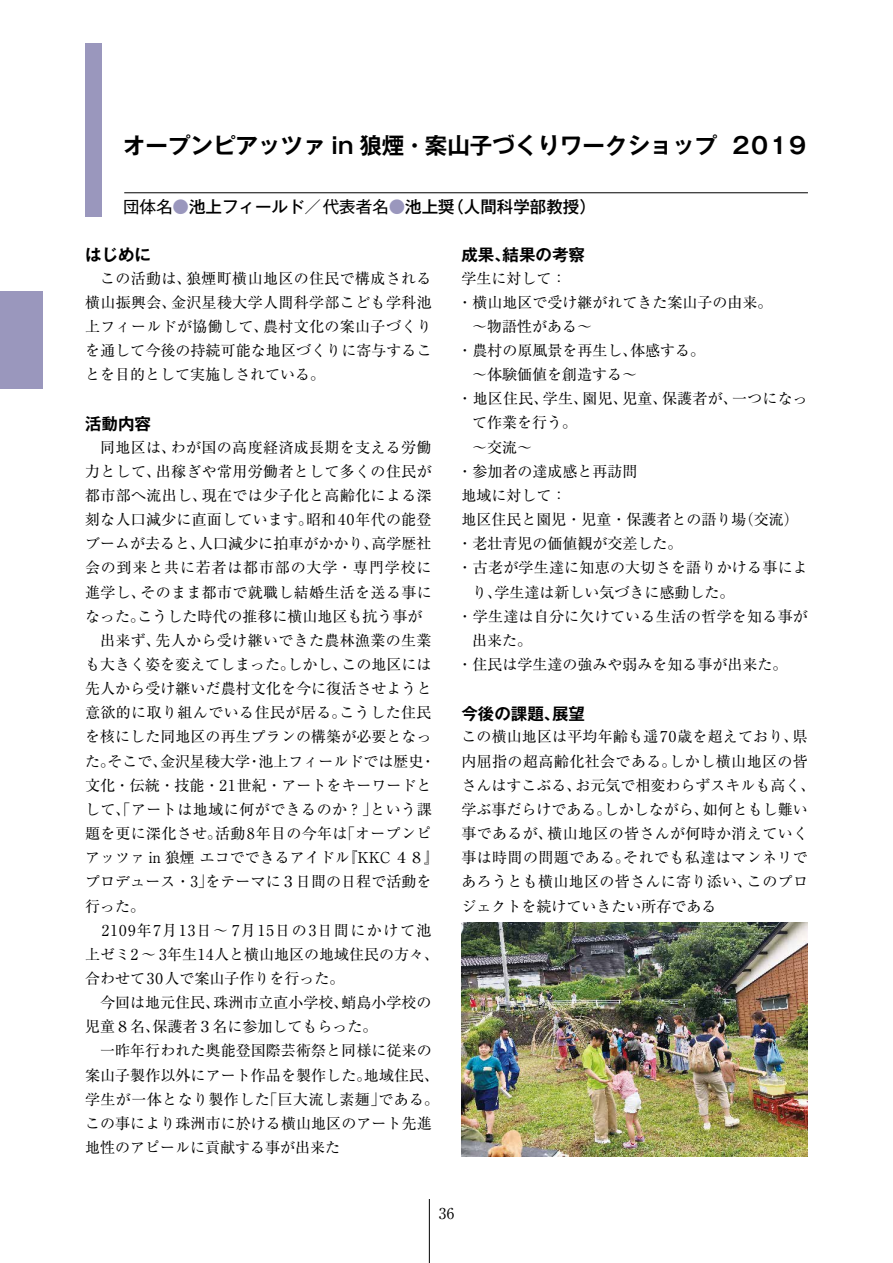
<style>
.page{position:relative;width:893px;height:1263px;background:#fff}
.page>*{position:absolute;margin:0;border:0;box-sizing:border-box;transform-origin:0 0}
.t1{font:700 22.5px "Gothic MB101 Pr 6 N De";color:#000}
.t2{font:500 16.5px "Gothic MB101 Pr 6 N";color:#000}
.t3{font:700 16.5px "Gothic MB101 Pr 6 N De";color:#000}
.t4{font:15px/24.2px "Ryumin Pro";letter-spacing:.005em;color:#000;text-align:justify}
.t5{font:15px/24.2px "Ryumin Pro";letter-spacing:.025em;color:#000}
.t6{font:15px "Ryumin Pro";letter-spacing:.03em;color:#000}
.t7{font:15px "Ryumin Pro";letter-spacing:.09em;color:#000}
.t8{font:15px "Ryumin Pro";letter-spacing:.055em;color:#000}
.s1{font-weight:400}
.s2{color:#9a97bd}
</style>
<div class="page">
<div style="left:85px;top:43px;width:17px;height:173px;background:#9a97bd"></div>
<hr style="left:124px;top:192px;width:684px;height:1px;background:#000">
<img style="left:461px;top:923px;width:347px;height:234px">
<div style="left:0;top:291px;width:43px;height:98px;background:#9a97bd"></div>
<hr style="left:429px;top:1199px;width:1px;height:64px;background:#000">
<h1 class="t1" style="left:123px;top:126px;width:685px">オープンピアッツァ in 狼煙・案山子づくりワークショップ 2019</h1>
<p class="t2" style="left:123px;top:193px;width:474px"><span class="s1">団体名</span><span class="s2">●</span>池上フィールド<span class="s1">／代表者名</span><span class="s2">●</span>池上奨（人間科学部教授）</p>
<p class="t3" style="left:85px;top:241px;width:67px">はじめに</p>
<p class="t4" style="left:85px;top:265px;width:348px;text-indent:15px">この活動は、狼煙町横山地区の住民で構成される横山振興会、金沢星稜大学人間科学部こども学科池上フィールドが協働して、農村文化の案山子づくりを通して今後の持続可能な地区づくりに寄与することを目的として実施しされている。</p>
<p class="t3" style="left:85px;top:410px;width:67px">活動内容</p>
<p class="t5" style="left:100px;top:434px;width:333px">同地区は、わが国の高度経済成長期を支える労働</p>
<p class="t5" style="left:85px;top:458px;width:348px">力として、出稼ぎや常用労働者として多くの住民が</p>
<p class="t5" style="left:85px;top:482px;width:348px">都市部へ流出し、現在では少子化と高齢化による深</p>
<p class="t4" style="left:85px;top:506px;width:348px">刻な人口減少に直面しています。昭和40年代の能登</p>
<p class="t4" style="left:85px;top:530px;width:348px">ブームが去ると、人口減少に拍車がかかり、高学歴社</p>
<p class="t8" style="left:85px;top:556px;width:348px">会の到来と共に若者は都市部の大学・専門学校に</p>
<p class="t5" style="left:85px;top:579px;width:348px">進学し、そのまま都市で就職し結婚生活を送る事に</p>
<p class="t4" style="left:85px;top:603px;width:339px">なった。こうした時代の推移に横山地区も抗う事が</p>
<p class="t5" style="left:100px;top:627px;width:333px">出来ず、先人から受け継いできた農林漁業の生業</p>
<p class="t4" style="left:85px;top:651px;width:348px">も大きく姿を変えてしまった。しかし、この地区には</p>
<p class="t4" style="left:85px;top:675px;width:348px">先人から受け継いだ農村文化を今に復活させようと</p>
<p class="t6" style="left:85px;top:701px;width:348px">意欲的に取り組んでいる住民が居る。こうした住民</p>
<p class="t4" style="left:85px;top:724px;width:348px">を核にした同地区の再生プランの構築が必要となっ</p>
<p class="t4" style="left:85px;top:748px;width:352px">た。そこで、金沢星稜大学・池上フィールドでは歴史・</p>
<p class="t4" style="left:85px;top:772px;width:348px">文化・伝統・技能・21世紀・アートをキーワードと</p>
<p class="t6" style="left:85px;top:797px;width:348px">して、「アートは地域に何ができるのか？」という課</p>
<p class="t4" style="left:85px;top:820px;width:348px">題を更に深化させ。活動8年目の今年は「オープンピ</p>
<p class="t4" style="left:85px;top:844px;width:356px">アッツァ in 狼煙 エコでできるアイドル『KKC ４８』</p>
<p class="t4" style="left:85px;top:869px;width:348px">プロデュース・3」をテーマに３日間の日程で活動を</p>
<p class="t4" style="left:85px;top:893px;width:61px">行った。</p>
<p class="t7" style="left:102px;top:918px;width:331px">2109年7月13日〜 7月15日の3日間にかけて池</p>
<p class="t4" style="left:85px;top:941px;width:356px">上ゼミ2 〜 3年生14人と横山地区の地域住民の方々、</p>
<p class="t4" style="left:85px;top:965px;width:261px">合わせて30人で案山子作りを行った。</p>
<p class="t4" style="left:100px;top:989px;width:333px">今回は地元住民、珠洲市立直小学校、蛸島小学校の</p>
<p class="t4" style="left:85px;top:1013px;width:294px">児童８名、保護者３名に参加してもらった。</p>
<p class="t4" style="left:100px;top:1038px;width:333px">一昨年行われた奥能登国際芸術祭と同様に従来の</p>
<p class="t4" style="left:85px;top:1062px;width:356px">案山子製作以外にアート作品を製作した。地域住民、</p>
<p class="t6" style="left:85px;top:1087px;width:356px">学生が一体となり製作した「巨大流し素麺」である。</p>
<p class="t4" style="left:85px;top:1110px;width:348px">この事により珠洲市に於ける横山地区のアート先進</p>
<p class="t4" style="left:85px;top:1134px;width:256px">地性のアピールに貢献する事が出来た</p>
<p class="t3" style="left:461px;top:241px;width:125px">成果、結果の考察</p>
<p class="t4" style="left:461px;top:265px;width:106px">学生に対して：</p>
<p class="t4" style="left:458px;top:289px;width:346px">・横山地区で受け継がれてきた案山子の由来。　　</p>
<p class="t4" style="left:472px;top:313px;width:121px">～物語性がある～</p>
<p class="t4" style="left:458px;top:337px;width:249px">・農村の原風景を再生し、体感する。</p>
<p class="t4" style="left:472px;top:361px;width:166px">～体験価値を創造する～</p>
<p class="t4" style="left:458px;top:386px;width:352px">・地区住民、学生、園児、児童、保護者が、一つになっ</p>
<p class="t4" style="left:472px;top:410px;width:106px">て作業を行う。</p>
<p class="t4" style="left:472px;top:434px;width:61px">～交流～</p>
<p class="t4" style="left:458px;top:458px;width:181px">・参加者の達成感と再訪問</p>
<p class="t4" style="left:461px;top:482px;width:106px">地域に対して：</p>
<p class="t4" style="left:461px;top:506px;width:339px">地区住民と園児・児童・保護者との語り場（交流）</p>
<p class="t4" style="left:458px;top:530px;width:226px">・老壮青児の価値観が交差した。</p>
<p class="t4" style="left:458px;top:555px;width:352px">・古老が学生達に知恵の大切さを語りかける事によ</p>
<p class="t4" style="left:472px;top:579px;width:264px">り、学生達は新しい気づきに感動した。</p>
<p class="t4" style="left:458px;top:603px;width:352px">・学生達は自分に欠けている生活の哲学を知る事が</p>
<p class="t4" style="left:472px;top:627px;width:61px">出来た。</p>
<p class="t4" style="left:458px;top:651px;width:331px">・住民は学生達の強みや弱みを知る事が出来た。</p>
<p class="t3" style="left:461px;top:700px;width:125px">今後の課題、展望</p>
<p class="t5" style="left:461px;top:724px;width:356px">この横山地区は平均年齢も遥70歳を超えており、県内屈指の超高齢化社会である。しかし横山地区の皆さんはすこぶる、お元気で相変わらずスキルも高く、学ぶ事だらけである。しかしながら、如何ともし難い事であるが、横山地区の皆さんが何時か消えていく事は時間の問題である。それでも私達はマンネリであろうとも横山地区の皆さんに寄り添い、このプロジェクトを続けていきたい所存である</p>
<p class="t4" style="left:439px;top:1200px;width:17px">36</p>
</div>
